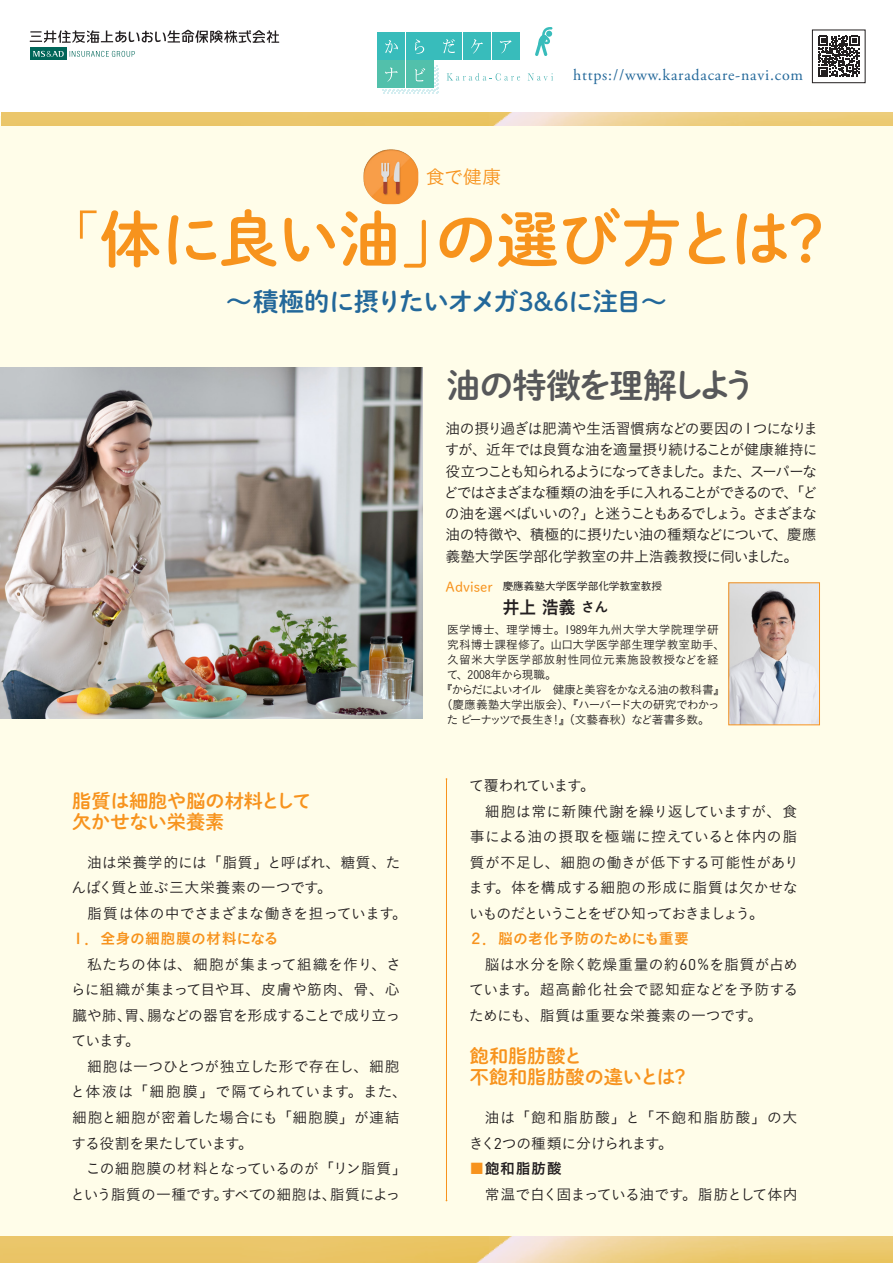
<style>
.page{position:relative;width:893px;height:1263px;background:#fff}
.page>*{position:absolute;margin:0;border:0;box-sizing:border-box;transform-origin:0 0}
.t1{font:61.65px "Shuei M Go Std B";letter-spacing:-.02em;color:#f7931d}
.t2{font:34.05px "Shuei M Go Std B";letter-spacing:-.065em;color:#57585a}
.t3{font:25.5px "Shuei M Go Std B";letter-spacing:-.06em;color:#23689a}
.小見出し2{font:19.2px/21.3px "Shuei M Go Std B";color:#f7931d}
.t4{font:19.2px "Koburina Go Std N W3";color:#f7931d}
.t5{font:18px "Koburina Go Std N W6";color:#231f20;scale:.95 1}
.t6{font:15.9px "Adobe Garamond Pro";letter-spacing:.05em;color:#23689a}
.本文{font:14.85px/25.5px "Koburina Go Std N W3";letter-spacing:-.015em;color:#231f20}
.本文-2{font:14.85px/25.5px "Koburina Go Std N W3";letter-spacing:.035em;color:#231f20}
.本文-3{font:14.85px "Koburina Go Std N W6";letter-spacing:.01em;color:#f7931d}
.本文-4{font:14.85px "Koburina Go Std N W3";letter-spacing:-.07em;color:#231f20}
.本文-5{font:14.85px "Koburina Go Std N W6";letter-spacing:.04em;color:#231f20}
.t7{font:13.8px "Shuei M Go Std L";color:#f7931d}
.t8{font:11.7px/14.9px "Koburina Go Std N W3";letter-spacing:.01em;color:#231f20}
.t9{font:11.7px "Koburina Go Std N W3";letter-spacing:-.125em;color:#231f20}
.t10{font:11.7px "Koburina Go Std N W3";letter-spacing:-.035em;color:#231f20}
.t11{font:11.7px "Koburina Go Std N W3";letter-spacing:-.055em;color:#231f20}
.t12{font:500 10.65px "Gothic BBB Pr 6 N";color:#231f20}
.s1{font-family:"Koburina Go Std N W1"}
.s2{font-family:"Shuei M Go Std L"}
.s3{font-size:13.65px}
.s4{font-family:"Koburina Go Std N W6";color:#f7931d}
.s5{font-family:"DIN Pro";font-size:15.45px}
.s6{color:#f7931d}
</style>
<div class="page">
<div style="left:0;top:116px;width:893px;height:1136px;background:#fffde9"></div>
<img style="left:0;top:1236px;width:893px;height:27px">
<img style="left:1px;top:113px;width:892px;height:12px">
<hr style="left:446px;top:779px;width:1px;height:421px;background:#f7931d">
<img style="left:0;top:368px;width:422px;height:351px">
<svg style="left:535px;top:27px;width:17px;height:29px"></svg>
<div style="left:377px;top:32px;width:28px;height:27px;background:#38bcbb"></div>
<div style="left:406px;top:32px;width:27px;height:27px;background:#38bcbb"></div>
<div style="left:377px;top:61px;width:28px;height:27px;background:#52c0ab"></div>
<div style="left:406px;top:61px;width:27px;height:27px;background:#52c0ab"></div>
<div style="left:435px;top:32px;width:27px;height:27px;background:#38bcbb"></div>
<div style="left:463px;top:32px;width:28px;height:27px;background:#38bcbb"></div>
<div style="left:492px;top:32px;width:27px;height:27px;background:#38bcbb"></div>
<svg style="left:447px;top:73px;width:73px;height:8px"></svg>
<svg style="left:528px;top:73px;width:25px;height:8px"></svg>
<svg style="left:385px;top:40px;width:13px;height:13px"></svg>
<svg style="left:415px;top:39px;width:9px;height:15px"></svg>
<svg style="left:443px;top:39px;width:12px;height:14px"></svg>
<svg style="left:471px;top:39px;width:12px;height:15px"></svg>
<svg style="left:500px;top:40px;width:11px;height:13px"></svg>
<svg style="left:382px;top:66px;width:56px;height:27px"></svg>
<svg style="left:818px;top:36px;width:41px;height:41px"></svg>
<div style="left:812px;top:30px;width:53px;height:53px;border:1px solid #231f20"></div>
<img style="left:363px;top:149px;width:55px;height:55px">
<svg style="left:70px;top:51px;width:65px;height:6px"></svg>
<div style="left:30px;top:48px;width:36px;height:12px;background:#006659"></div>
<svg style="left:33px;top:51px;width:31px;height:6px"></svg>
<svg style="left:30px;top:30px;width:249px;height:13px"></svg>
<img style="left:731px;top:585px;width:87px;height:138px">
<div style="left:729px;top:583px;width:91px;height:142px;border:1px solid #f7931d"></div>
<p class="t4" style="left:426px;top:162px;width:77px">食で健康</p>
<p class="t6" style="left:573px;top:65px;width:232px">https://www.karadacare-navi.com</p>
<p class="t1" style="left:38px;top:193px;width:800px"><span class="s1">「</span>体に良い油<span class="s2">」</span>の選び方とは？</p>
<p class="t3" style="left:226px;top:282px;width:442px">～積極的に摂りたいオメガ３＆６に注目～</p>
<p class="t2" style="left:446px;top:360px;width:312px">油の特徴を理解しよう</p>
<p class="本文" style="left:444px;top:418px;width:376px;line-height:21.3px;text-align:justify">油の摂り過ぎは肥満や生活習慣病などの要因の１つになりますが、近年では良質な油を適量摂り続けることが健康維持に役立つことも知られるようになってきました。また、スーパーなどではさまざまな種類の油を手に入れることができるので、「どの油を選べばいいの？」と迷うこともあるでしょう。さまざまな油の特徴や、積極的に摂りたい油の種類などについて、慶應義塾大学医学部化学教室の井上浩義教授に伺いました。</p>
<p class="t7" style="left:446px;top:576px;width:49px">Adviser</p>
<p class="t12" style="left:503px;top:578px;width:161px">慶應義塾大学医学部化学教室教授</p>
<p class="t5" style="left:502px;top:593px;width:113px">井上 浩義 <span class="s3">さん</span></p>
<p class="小見出し2" style="left:72px;top:789px;width:241px">脂質は細胞や脳の材料として欠かせない栄養素</p>
<p class="本文" style="left:72px;top:849px;width:330px;text-indent:16px">油は栄養学的には「脂質」と呼ばれ、糖質、たんぱく質と並ぶ三大栄養素の一つです。</p>
<p class="本文" style="left:71px;top:900px;width:338px;text-indent:16px">脂質は体の中でさまざまな働きを担っています。<br><span class="s4">１．全身の細胞膜の材料になる</span></p>
<p class="本文" style="left:71px;top:951px;width:332px;text-align:justify;text-indent:16px">私たちの体は、細胞が集まって組織を作り、さらに組織が集まって目や耳、皮膚や筋肉、骨、心臓や肺、胃、腸などの器官を形成することで成り立っています。</p>
<p class="本文" style="left:71px;top:1053px;width:338px;text-indent:17px">細胞は一つひとつが独立した形で存在し、細胞と体液は「細胞膜」で隔てられています。また、細胞と細胞が密着した場合にも「細胞膜」が連結する役割を果たしています。</p>
<p class="本文" style="left:71px;top:1155px;width:338px;text-indent:15px">この細胞膜の材料となっているのが「リン脂質」という脂質の一種です。すべての細胞は、脂質によっ</p>
<p class="t8" style="left:447px;top:622px;width:280px">医学博士、理学博士。1989年九州大学大学院理学研究科博士課程修了。山口大学医学部生理学教室助手、久留米大学医学部放射性同位元素施設教授などを経て、2008年から現職。</p>
<p class="t9" style="left:441px;top:680px;width:286px">『からだによいオイル　健康と美容をかなえる油の教科書』</p>
<p class="t10" style="left:441px;top:695px;width:281px">（慶應義塾大学出版会）、『ハーバード大の研究でわかっ</p>
<p class="t11" style="left:447px;top:710px;width:264px">た ピーナッツで長生き！』（文藝春秋）など著書多数。</p>
<p class="本文-4" style="left:469px;top:774px;width:127px">て覆われています。</p>
<p class="本文" style="left:469px;top:798px;width:332px;text-indent:16px">細胞は常に新陳代謝を繰り返していますが、食事による油の摂取を極端に控えていると体内の脂質が不足し、細胞の働きが低下する可能性があります。体を構成する細胞の形成に脂質は欠かせないものだということをぜひ知っておきましょう。</p>
<p class="本文-3" style="left:468px;top:927px;width:222px">２．脳の老化予防のためにも重要</p>
<p class="本文" style="left:469px;top:951px;width:331px;text-align:justify;text-indent:16px">脳は水分を除く乾燥重量の約<span class="s5">60</span>％を脂質が占めています。超高齢化社会で認知症などを予防するためにも、脂質は重要な栄養素の一つです。</p>
<p class="小見出し2" style="left:470px;top:1044px;width:221px">飽和脂肪酸と<br>不飽和脂肪酸の違いとは？</p>
<p class="本文-2" style="left:469px;top:1104px;width:330px;text-indent:16px">油は「飽和脂肪酸」と「不飽和脂肪酸」の大きく<span class="s5">2</span>つの種類に分けられます。</p>
<p class="本文-5" style="left:470px;top:1157px;width:93px"><span class="s6">■</span>飽和脂肪酸</p>
<p class="本文" style="left:485px;top:1181px;width:314px">常温で白く固まっている油です。脂肪として体内</p>
</div>
